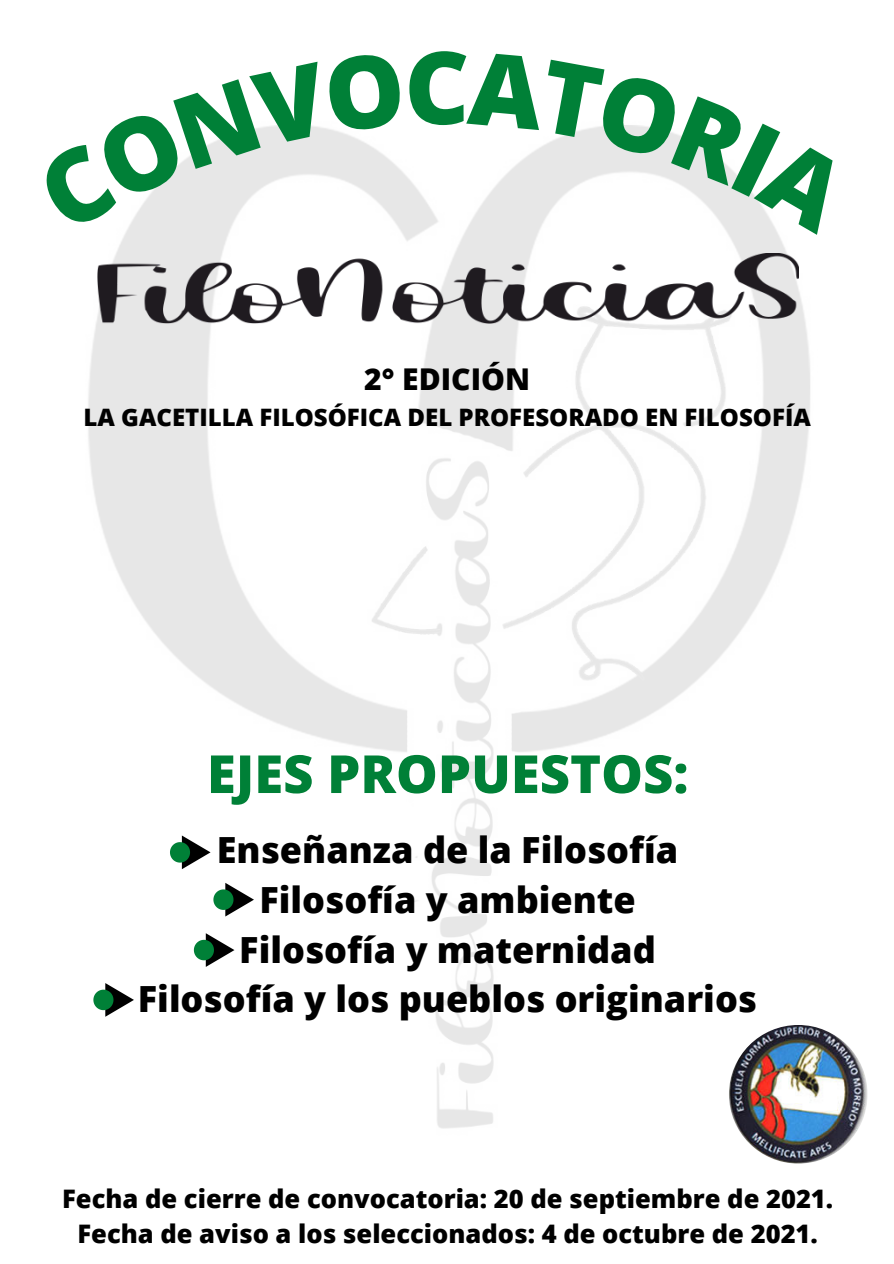
<style>
.page{position:relative;width:894px;height:1264px;background:#fff}
.page>*{position:absolute;margin:0;border:0;box-sizing:border-box;transform-origin:0 0}
.t1{font:800 100.65px "Open Sans";color:#008037}
.t2{font:800 52.5px "Open Sans";color:#008037}
.t3{font:800 36px "Open Sans";color:#000}
.t4{font:800 30px "Open Sans";color:#000}
.t5{font:800 25.5px "Open Sans";color:#000}
.t6{font:800 24px "Open Sans";color:#000}
</style>
<div class="page">
<img style="left:88px;top:173px;width:780px;height:991px">
<img style="left:728px;top:1024px;width:139px;height:139px;border-radius:50%">
<img style="left:97px;top:254px;width:700px;height:69px">
<svg style="left:170px;top:835px;width:40px;height:34px"></svg>
<svg style="left:213px;top:882px;width:41px;height:34px"></svg>
<svg style="left:194px;top:933px;width:40px;height:33px"></svg>
<svg style="left:93px;top:983px;width:41px;height:33px"></svg>
<svg style="left:88px;top:125px;width:315px;height:108px"></svg>
<svg style="left:466px;top:125px;width:387px;height:110px"></svg>
<p class="t1" style="left:404px;top:17px;width:68px">C</p>
<p class="t4" style="left:364px;top:358px;width:167px">2° EDICIÓN</p>
<p class="t6" style="left:83px;top:400px;width:728px">LA GACETILLA FILOSÓFICA DEL PROFESORADO EN FILOSOFÍA</p>
<p class="t2" style="left:207px;top:737px;width:483px">EJES PROPUESTOS:</p>
<p class="t3" style="left:217px;top:824px;width:463px">Enseñanza de la Filosofía</p>
<p class="t3" style="left:259px;top:874px;width:378px">Filosofía y ambiente</p>
<p class="t3" style="left:239px;top:924px;width:418px">Filosofía y maternidad</p>
<p class="t3" style="left:138px;top:973px;width:620px">Filosofía y los pueblos originarios</p>
<p class="t5" style="left:62px;top:1180px;width:772px">Fecha de cierre de convocatoria: 20 de septiembre de 2021.</p>
<p class="t5" style="left:77px;top:1215px;width:741px">Fecha de aviso a los seleccionados: 4 de octubre de 2021.</p>
</div>
